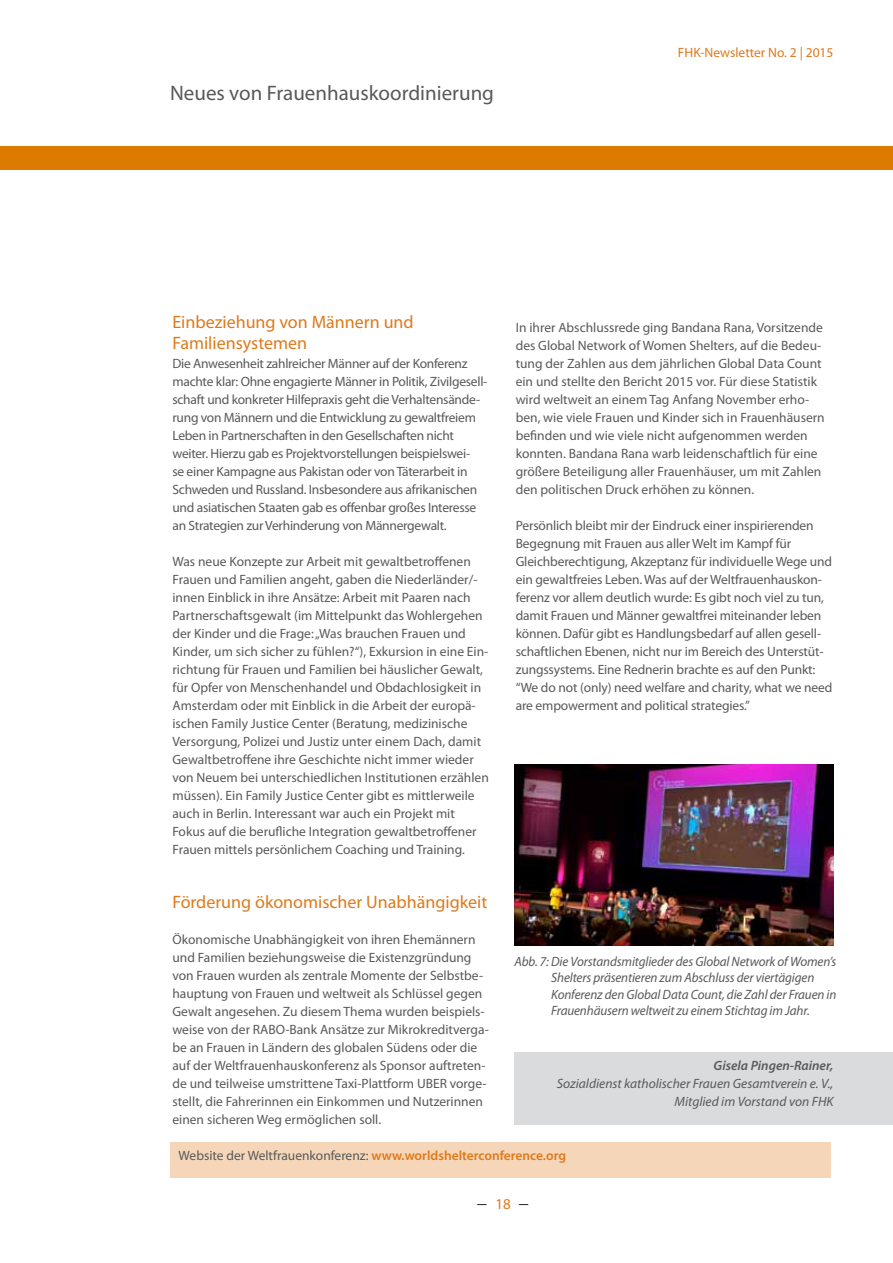
<style>
.page{position:relative;width:893px;height:1263px;background:#fff}
.page>*{position:absolute;margin:0;border:0;box-sizing:border-box;transform-origin:0 0}
.t1{font:21px "Myriad Pro";color:#58595b}
.t2{font:18px/21.6px "Myriad Pro";color:#dd7a1c}
.t3{font:18px "Times New Roman";color:#000}
.t4{font:13.5px/18px "Myriad Pro";color:#58595b}
.t5{font:13.5px/18px "Myriad Pro";letter-spacing:-.02em;color:#58595b}
.t6{font:italic 13.5px/16.5px "Myriad Pro";letter-spacing:-.01em;color:#58595b;text-align:right}
.t7{font:13.5px "Myriad Pro";color:#dd7a1c}
.t8{font:italic 600 13.5px "Myriad Pro";color:#58595b}
.s1{font-weight:600;color:#dd7a1c}
.s2{font-family:"Myriad Pro";font-size:15px;color:#dd7a1c}
</style>
<div class="page">
<div style="left:0;top:147px;width:893px;height:23px;background:#dc7b00"></div>
<div style="left:514px;top:1052px;width:379px;height:72px;background:#dadbdc"></div>
<div style="left:170px;top:1142px;width:661px;height:36px;background:#f6d6b8"></div>
<img style="left:514px;top:764px;width:319px;height:181px">
<h1 class="t1" style="left:170px;top:80px;width:325px">Neues von Frauenhauskoordinierung</h1>
<p class="t7" style="left:678px;top:44px;width:157px">FHK-Newsletter No. 2 | 2015</p>
<h2 class="t2" style="left:172px;top:310px;width:243px">Einbeziehung von Männern und<br>Familiensystemen</h2>
<p class="t5" style="left:172px;top:354px;width:316px">Die Anwesenheit zahlreicher Männer auf der Konferenz machte klar: Ohne engagierte Männer in Politik, Zivilgesell&shy;schaft und konkreter Hilfepraxis geht die Verhaltensände&shy;rung von Männern und die Entwicklung zu gewaltfreiem Leben in Partnerschaften in den Gesellschaften nicht weiter. Hierzu gab es Projektvorstellungen beispielswei-<br>se einer Kampagne aus Pakistan oder von Täterarbeit in Schweden und Russland. Insbesondere aus afrikanischen und asiatischen Staaten gab es offenbar großes Interesse an Strategien zur Verhinderung von Männergewalt.</p>
<p class="t4" style="left:172px;top:552px;width:318px">Was neue Konzepte zur Arbeit mit gewaltbetroffenen Frauen und Familien angeht, gaben die Niederländer/- innen Einblick in ihre Ansätze: Arbeit mit Paaren nach Partnerschaftsgewalt (im Mittelpunkt das Wohlergehen der Kinder und die Frage: „Was brauchen Frauen und Kinder, um sich sicher zu fühlen?“), Exkursion in eine Ein&shy;richtung für Frauen und Familien bei häuslicher Gewalt, für Opfer von Menschenhandel und Obdachlosigkeit in Amsterdam oder mit Einblick in die Arbeit der europä&shy;ischen Family Justice Center (Beratung, medizinische Versorgung, Polizei und Justiz unter einem Dach, damit Gewaltbetroffene ihre Geschichte nicht immer wieder von Neuem bei unterschiedlichen Institutionen erzählen müssen). Ein Family Justice Center gibt es mittlerweile auch in Berlin. Interessant war auch ein Projekt mit Fokus auf die berufliche Integration gewaltbetroffener Frauen mittels persönlichem Coaching und Training.</p>
<h2 class="t2" style="left:172px;top:891px;width:316px">Förderung ökonomischer Unabhängigkeit</h2>
<p class="t4" style="left:172px;top:930px;width:318px">Ökonomische Unabhängigkeit von ihren Ehemännern und Familien beziehungsweise die Existenzgründung von Frauen wurden als zentrale Momente der Selbstbe&shy;hauptung von Frauen und weltweit als Schlüssel gegen Gewalt angesehen. Zu diesem Thema wurden beispiels&shy;weise von der RABO-Bank Ansätze zur Mikrokreditverga&shy;be an Frauen in Ländern des globalen Südens oder die auf der Weltfrauenhauskonferenz als Sponsor auftreten&shy;de und teilweise umstrittene Taxi-Plattform UBER vorge&shy;stellt, die Fahrerinnen ein Einkommen und Nutzerinnen einen sicheren Weg ermöglichen soll.</p>
<p class="t4" style="left:516px;top:318px;width:311px">In ihrer Abschlussrede ging Bandana Rana, Vorsitzende des Global Network of Women Shelters, auf die Bedeu&shy;tung der Zahlen aus dem jährlichen Global Data Count ein und stellte den Bericht 2015 vor. Für diese Statistik wird weltweit an einem Tag Anfang November erho&shy;ben, wie viele Frauen und Kinder sich in Frauenhäusern befinden und wie viele nicht aufgenommen werden konnten. Bandana Rana warb leidenschaftlich für eine größere Beteiligung aller Frauenhäuser, um mit Zahlen den politischen Druck erhöhen zu können.</p>
<p class="t4" style="left:516px;top:516px;width:318px">Persönlich bleibt mir der Eindruck einer inspirierenden Begegnung mit Frauen aus aller Welt im Kampf für Gleichberechtigung, Akzeptanz für individuelle Wege und ein gewaltfreies Leben. Was auf der Weltfrauenhauskon&shy;ferenz vor allem deutlich wurde: Es gibt noch viel zu tun, damit Frauen und Männer gewaltfrei miteinander leben können. Dafür gibt es Handlungsbedarf auf allen gesell&shy;schaftlichen Ebenen, nicht nur im Bereich des Unterstüt&shy;zungssystems. Eine Rednerin brachte es auf den Punkt: “We do not (only) need welfare and charity, what we need are empowerment and political strategies.”</p>
<p class="t6" style="left:551px;top:953px;width:287px;text-align:left;text-indent:-37px">Abb. 7: Die Vorstandsmitglieder des Global Network of Women’s Shelters präsentieren zum Abschluss der viertägigen Konferenz den Global Data Count, die Zahl der Frauen in Frauenhäusern weltweit zu einem Stichtag im Jahr.</p>
<p class="t8" style="left:714px;top:1057px;width:121px">Gisela Pingen-Rainer,</p>
<p class="t6" style="left:557px;top:1074px;width:278px;line-height:18px">Sozialdienst katholischer Frauen Gesamtverein e. V.,<br>Mitglied im Vorstand von FHK</p>
<p class="t4" style="left:179px;top:1146px;width:389px">Website der Weltfrauenkonferenz: <span class="s1">www.worldshelterconference.org</span></p>
<h2 class="t3" style="left:477px;top:1190px;width:52px">– <span class="s2">18</span> –</h2>
</div>
